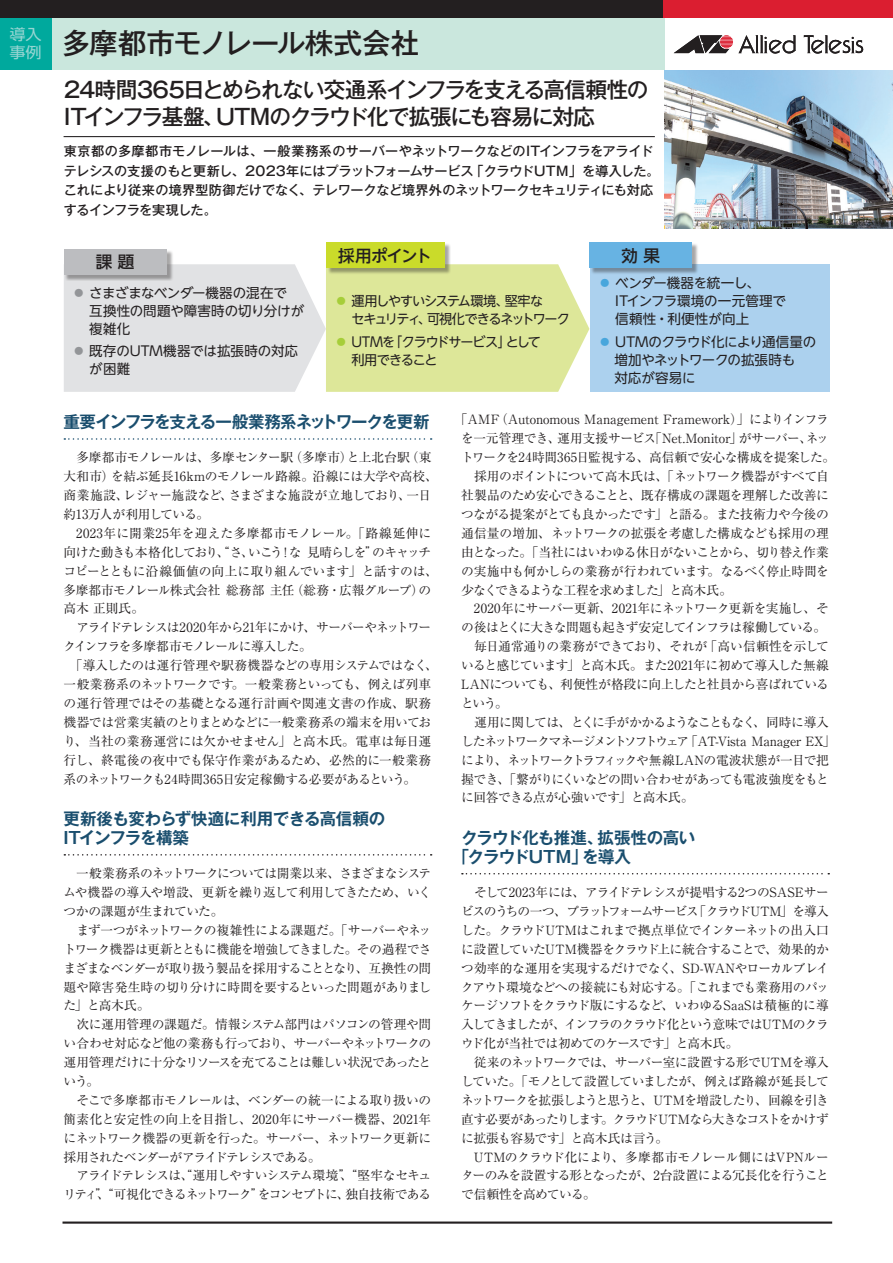
<style>
.page{position:relative;width:893px;height:1263px;background:#fff}
.page>*{position:absolute;margin:0;border:0;box-sizing:border-box;transform-origin:0 0}
.t1{font:500 28.5px "Gothic MB101 Pro";letter-spacing:-.02em;color:#231f20}
.t2{font:500 21.75px/27px "Gothic MB101 Pro";letter-spacing:-.06em;color:#231f20}
.t3{font:700 16.5px/18.9px "Gothic MB101 Pro De";letter-spacing:-.04em;color:#1a4e6e}
.t4{font:700 16.5px "Gothic MB101 Pro De";letter-spacing:-.065em;color:#1a4e6e}
.t5{font:500 16.5px "UD Shin Go NT Pro";letter-spacing:-.075em;color:#231f20}
.t6{font:15px "UD Shin Go NT Pr 6 N";color:#96d5d2;scale:1.08 1}
.t7{font:13.5px/18px "UD Shin Go NT Pro";color:#231f20}
.t8{font:13.5px/18px "UD Shin Go NT Pro";letter-spacing:-.025em;color:#231f20}
.t9{font:13.5px/18px "UD Shin Go NT Pro";letter-spacing:-.09em;color:#231f20}
.t10{font:13.5px/18px "UD Shin Go NT Pro";letter-spacing:-.005em;color:#231f20}
.t11{font:13.5px/18px "UD Shin Go NT Pro";letter-spacing:-.08em;color:#231f20}
.t12{font:500 13.2px/19.5px "Gothic MB101 Pro";letter-spacing:-.015em;color:#231f20}
.t13{font:12.75px/18.9px "Ryumin Pro";letter-spacing:-.045em;color:#231f20}
</style>
<div class="page">
<div style="left:32px;top:13px;width:633px;height:57px;background:#cae7dd"></div>
<div style="left:0;top:13px;width:51px;height:57px;background:#00a99d"></div>
<hr style="left:63px;top:1221px;width:769px;height:3px;background:#231f20">
<div style="left:590px;top:264px;width:239px;height:128px;background:#acd1ee"></div>
<div style="left:65px;top:250px;width:108px;height:31px;background:#231f20;opacity:.4"></div>
<div style="left:64px;top:249px;width:103px;height:25px;background:#bcbdc0"></div>
<div style="left:327px;top:243px;width:124px;height:32px;background:#231f20;opacity:.4"></div>
<div style="left:326px;top:242px;width:118px;height:26px;background:#cadb2a"></div>
<div style="left:590px;top:243px;width:109px;height:32px;background:#231f20;opacity:.4"></div>
<div style="left:589px;top:242px;width:103px;height:26px;background:#67b3e3"></div>
<svg style="left:64px;top:438px;width:368px;height:2px"></svg>
<svg style="left:64px;top:854px;width:368px;height:1px"></svg>
<svg style="left:462px;top:873px;width:367px;height:1px"></svg>
<hr style="left:64px;top:136px;width:591px;height:1px;background:#231f20">
<div style="left:644px;top:0;width:249px;height:17px;background:#db1e30"></div>
<div style="left:0;top:0;width:663px;height:17px;background:#231f20"></div>
<svg style="left:674px;top:35px;width:122px;height:19px"></svg>
<svg style="left:804px;top:35px;width:59px;height:19px"></svg>
<img style="left:664px;top:70px;width:229px;height:158px">
<svg style="left:64px;top:264px;width:525px;height:128px;background:#dfe4bf"></svg>
<p class="t6" style="left:10px;top:22px;width:31px">導入</p>
<h1 class="t1" style="left:62px;top:20px;width:359px">多摩都市モノレール株式会社</h1>
<p class="t6" style="left:10px;top:40px;width:31px">事例</p>
<h2 class="t2" style="left:64px;top:73px;width:586px">24時間365日とめられない交通系インフラを支える高信頼性の<br>ITインフラ基盤、UTMのクラウド化で拡張にも容易に対応</h2>
<p class="t12" style="left:64px;top:140px;width:597px">東京都の多摩都市モノレールは、一般業務系のサーバーやネットワークなどのITインフラをアライドテレシスの支援のもと更新し、2023年にはプラットフォームサービス「クラウドUTM」を導入した。これにより従来の境界型防御だけでなく、テレワークなど境界外のネットワークセキュリティにも対応するインフラを実現した。</p>
<p class="t5" style="left:96px;top:248px;width:40px">課 題</p>
<p class="t5" style="left:338px;top:242px;width:95px">採用ポイント</p>
<p class="t5" style="left:622px;top:242px;width:40px">効 果</p>
<p class="t10" style="left:89px;top:284px;width:216px">さまざまなベンダー機器の混在で<br>互換性の問題や障害時の切り分けが複雑化</p>
<p class="t7" style="left:89px;top:342px;width:210px">既存のUTM機器では拡張時の対応が困難</p>
<p class="t9" style="left:351px;top:291px;width:220px">運用しやすいシステム環境、堅牢な<br>セキュリティ、可視化できるネットワーク</p>
<p class="t11" style="left:351px;top:333px;width:191px">UTMを「クラウドサービス」として利用できること</p>
<p class="t7" style="left:598px;top:274px;width:189px;text-indent:17px">ベンダー機器を統一し、<br>　 ITインフラ環境の一元管理で　 信頼性・利便性が向上</p>
<p class="t8" style="left:614px;top:333px;width:203px">UTMのクラウド化により通信量の増加やネットワークの拡張時も<br>対応が容易に</p>
<p class="t4" style="left:64px;top:408px;width:367px">重要インフラを支える一般業務系ネットワークを更新</p>
<p class="t13" style="left:64px;top:447px;width:376px">　多摩都市モノレールは、多摩センター駅（多摩市）と上北台駅（東大和市）を結ぶ延長16kmのモノレール路線。沿線には大学や高校、商業施設、レジャー施設など、さまざまな施設が立地しており、一日約13万人が利用している。<br>　2023年に開業25年を迎えた多摩都市モノレール。「路線延伸に向けた動きも本格化しており、“さ、いこう！な 見晴らしを”のキャッチコピーとともに沿線価値の向上に取り組んでいます」と話すのは、多摩都市モノレール株式会社 総務部 主任（総務・広報グループ）の高木 正則氏。<br>　アライドテレシスは2020年から21年にかけ、サーバーやネットワークインフラを多摩都市モノレールに導入した。<br>　「導入したのは運行管理や駅務機器などの専用システムではなく、一般業務系のネットワークです。一般業務といっても、例えば列車の運行管理ではその基礎となる運行計画や関連文書の作成、駅務機器では営業実績のとりまとめなどに一般業務系の端末を用いており、当社の業務運営には欠かせません」と高木氏。電車は毎日運行し、終電後の夜中でも保守作業があるため、必然的に一般業務系のネットワークも24時間365日安定稼働する必要があるという。</p>
<p class="t3" style="left:64px;top:807px;width:323px">更新後も変わらず快適に利用できる高信頼の<br>ITインフラを構築</p>
<p class="t13" style="left:64px;top:863px;width:369px">　一般業務系のネットワークについては開業以来、さまざまなシステムや機器の導入や増設、更新を繰り返して利用してきたため、いくつかの課題が生まれていた。<br>　まず一つがネットワークの複雑性による課題だ。「サーバーやネットワーク機器は更新とともに機能を増強してきました。その過程でさまざまなベンダーが取り扱う製品を採用することとなり、互換性の問題や障害発生時の切り分けに時間を要するといった問題がありました」と高木氏。<br>　次に運用管理の課題だ。情報システム部門はパソコンの管理や問い合わせ対応など他の業務も行っており、サーバーやネットワークの運用管理だけに十分なリソースを充てることは難しい状況であったという。<br>　そこで多摩都市モノレールは、ベンダーの統一による取り扱いの簡素化と安定性の向上を目指し、2020年にサーバー機器、2021年にネットワーク機器の更新を行った。サーバー、ネットワーク更新に採用されたベンダーがアライドテレシスである。<br>　アライドテレシスは、“運用しやすいシステム環境”、“堅牢なセキュリティ”、“可視化できるネットワーク”をコンセプトに、独自技術である</p>
<p class="t13" style="left:461px;top:409px;width:376px;text-indent:-6px">「AMF（Autonomous Management Framework）」によりインフラを一元管理でき、運用支援サービス「Net.Monitor」がサーバー、ネットワークを24時間365日監視する、高信頼で安心な構成を提案した。　採用のポイントについて高木氏は、「ネットワーク機器がすべて自社製品のため安心できることと、既存構成の課題を理解した改善につながる提案がとても良かったです」と語る。また技術力や今後の通信量の増加、ネットワークの拡張を考慮した構成なども採用の理由となった。「当社にはいわゆる休日がないことから、切り替え作業の実施中も何かしらの業務が行われています。なるべく停止時間を少なくできるような工程を求めました」と高木氏。<br>　2020年にサーバー更新、2021年にネットワーク更新を実施し、その後はとくに大きな問題も起きず安定してインフラは稼働している。　毎日通常通りの業務ができており、それが「高い信頼性を示していると感じています」と高木氏。また2021年に初めて導入した無線LANについても、利便性が格段に向上したと社員から喜ばれているという。<br>　運用に関しては、とくに手がかかるようなこともなく、同時に導入したネットワークマネージメントソフトウェア「AT-Vista Manager EX」により、ネットワークトラフィックや無線LANの電波状態が一目で把握でき、「繋がりにくいなどの問い合わせがあっても電波強度をもとに回答できる点が心強いです」と高木氏。</p>
<p class="t3" style="left:453px;top:826px;width:244px;text-indent:8px">クラウド化も推進、拡張性の高い「クラウドUTM」を導入</p>
<p class="t13" style="left:461px;top:882px;width:369px">　そして2023年には、アライドテレシスが提唱する2つのSASEサービスのうちの一つ、プラットフォームサービス「クラウドUTM」を導入した。クラウドUTMはこれまで拠点単位でインターネットの出入口に設置していたUTM機器をクラウド上に統合することで、効果的かつ効率的な運用を実現するだけでなく、SD-WANやローカルブレイクアウト環境などへの接続にも対応する。「これまでも業務用のパッケージソフトをクラウド版にするなど、いわゆるSaaSは積極的に導入してきましたが、インフラのクラウド化という意味ではUTMのクラウド化が当社では初めてのケースです」と高木氏。<br>　従来のネットワークでは、サーバー室に設置する形でUTMを導入していた。「モノとして設置していましたが、例えば路線が延長してネットワークを拡張しようと思うと、UTMを増設したり、回線を引き直す必要があったりします。クラウドUTMなら大きなコストをかけずに拡張も容易です」と高木氏は言う。<br>　UTMのクラウド化により、多摩都市モノレール側にはVPNルーターのみを設置する形となったが、2台設置による冗長化を行うことで信頼性を高めている。</p>
</div>
